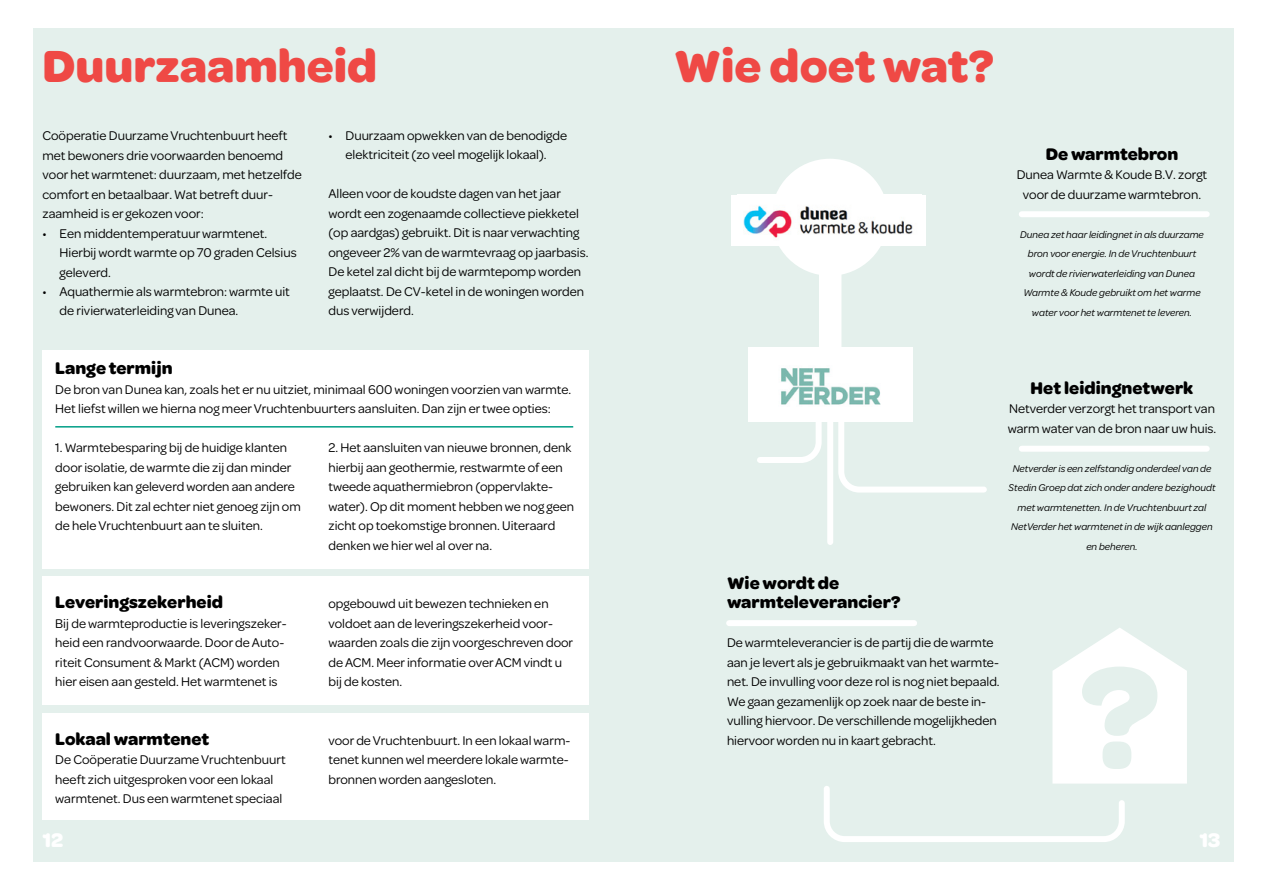
<style>
.page{position:relative;width:1263px;height:893px;background:#fff}
.page>*{position:absolute;margin:0;border:0;box-sizing:border-box;transform-origin:0 0}
.t1{font:700 48px "Omnes";color:#ef4945}
.t2{font:700 21px "Omnes";color:#fff}
.t3{font:700 18px/19.5px "Omnes";color:#000}
.t4{font:13.5px/19.5px "Omnes";color:#000}
.t5{font:italic 10.5px/19.5px "Omnes";color:#000;text-align:center}
</style>
<div class="page">
<div style="left:33px;top:28px;width:1201px;height:834px;background:#e4f0ec"></div>
<div style="left:43px;top:350px;width:546px;height:219px;background:#fff"></div>
<div style="left:43px;top:576px;width:546px;height:128px;background:#fff"></div>
<div style="left:43px;top:713px;width:546px;height:106px;background:#fff"></div>
<hr style="left:55px;top:426px;width:518px;height:2px;background:#009e86">
<div style="left:771px;top:159px;width:117px;height:117px;background:#fff;border-radius:50%"></div>
<div style="left:731px;top:195px;width:194px;height:51px;background:#fff"></div>
<img style="left:743px;top:205px;width:170px;height:33px">
<svg style="left:757px;top:422px;width:65px;height:41px"></svg>
<svg style="left:838px;top:410px;width:149px;height:83px"></svg>
<div style="left:819px;top:271px;width:22px;height:111px;background:#fff"></div>
<div style="left:748px;top:347px;width:164px;height:75px;background:#fff"></div>
<img style="left:781px;top:368px;width:100px;height:37px">
<div style="left:827px;top:415px;width:6px;height:127px;background:#fff"></div>
<div style="left:1022px;top:211px;width:185px;height:6px;background:#fff"></div>
<div style="left:1022px;top:446px;width:185px;height:6px;background:#fff"></div>
<div style="left:729px;top:620px;width:185px;height:6px;background:#fff"></div>
<svg style="left:824px;top:628px;width:363px;height:214px"></svg>
<h1 class="t1" style="left:43px;top:32px;width:336px">Duurzaamheid</h1>
<p class="t4" style="left:43px;top:125px;width:261px">Coöperatie Duurzame Vruchtenbuurt heeft met bewoners drie voorwaarden benoemd voor het warmtenet: duurzaam, met hetzelfde comfort en betaalbaar. Wat betreft duur&shy;zaamheid is er gekozen voor:</p>
<p class="t4" style="left:60px;top:222px;width:239px;text-indent:-17px">• Een middentemperatuur warmtenet.<br>Hierbij wordt warmte op 70 graden Celsius geleverd.</p>
<p class="t4" style="left:60px;top:281px;width:232px;text-indent:-17px">• Aquathermie als warmtebron: warmte uit de rivierwaterleiding van Dunea.</p>
<p class="t4" style="left:328px;top:125px;width:240px;text-align:center">• Duurzaam opwekken van de benodigde elektriciteit (zo veel mogelijk lokaal).</p>
<p class="t4" style="left:328px;top:183px;width:262px">Alleen voor de koudste dagen van het jaar wordt een zogenaamde collectieve piekketel (op aardgas) gebruikt. Dit is naar verwachting ongeveer 2% van de warmtevraag op jaarbasis.<br>De ketel zal dicht bij de warmtepomp worden geplaatst. De CV-ketel in de woningen worden dus verwijderd.</p>
<h3 class="t3" style="left:55px;top:357px;width:119px">Lange termijn</h3>
<p class="t4" style="left:55px;top:379px;width:517px">De bron van Dunea kan, zoals het er nu uitziet, minimaal 600 woningen voorzien van warmte.<br>Het liefst willen we hierna nog meer Vruchtenbuurters aansluiten. Dan zijn er twee opties:</p>
<p class="t4" style="left:55px;top:437px;width:247px">1. Warmtebesparing bij de huidige klanten door isolatie, de warmte die zij dan minder gebruiken kan geleverd worden aan andere bewoners. Dit zal echter niet genoeg zijn om de hele Vruchtenbuurt aan te sluiten.</p>
<p class="t4" style="left:328px;top:437px;width:247px">2. Het aansluiten van nieuwe bronnen, denk hierbij aan geothermie, restwarmte of een tweede aquathermiebron (oppervlakte&shy;water). Op dit moment hebben we nog geen zicht op toekomstige bronnen. Uiteraard denken we hier wel al over na.</p>
<h3 class="t3" style="left:55px;top:591px;width:169px">Leveringszekerheid</h3>
<p class="t4" style="left:55px;top:613px;width:233px">Bij de warmteproductie is leveringszeker&shy;heid een randvoorwaarde. Door de Auto&shy;riteit Consument &amp; Markt (ACM) worden hier eisen aan gesteld. Het warmtenet is</p>
<h3 class="t3" style="left:55px;top:728px;width:156px">Lokaal warmtenet</h3>
<p class="t4" style="left:55px;top:749px;width:232px">De Coöperatie Duurzame Vruchtenbuurt heeft zich uitgesproken voor een lokaal warmtenet. Dus een warmtenet speciaal</p>
<p class="t4" style="left:328px;top:593px;width:246px">opgebouwd uit bewezen technieken en voldoet aan de leveringszekerheid voor&shy;waarden zoals die zijn voorgeschreven door de ACM. Meer informatie over ACM vindt u bij de kosten.</p>
<p class="t4" style="left:328px;top:730px;width:243px">voor de Vruchtenbuurt. In een lokaal warm&shy;tenet kunnen wel meerdere lokale warmte&shy;bronnen worden aangesloten.</p>
<h1 class="t1" style="left:674px;top:32px;width:321px">Wie doet wat?</h1>
<h3 class="t3" style="left:1046px;top:143px;width:134px">De warmtebron</h3>
<p class="t4" style="left:1017px;top:164px;width:192px;text-align:center">Dunea Warmte &amp; Koude B.V. zorgt voor de duurzame warmtebron.</p>
<p class="t5" style="left:1020px;top:224px;width:185px">Dunea zet haar leidingnet in als duurzame bron voor energie. In de Vruchtenbuurt wordt de rivierwaterleiding van Dunea Warmte &amp; Koude gebruikt om het warme water voor het warmtenet te leveren.</p>
<h3 class="t3" style="left:1031px;top:377px;width:164px">Het leidingnetwerk</h3>
<p class="t4" style="left:1008px;top:398px;width:210px">Netverder verzorgt het transport van warm water van de bron naar uw huis.</p>
<p class="t5" style="left:1009px;top:458px;width:208px">Netverder is een zelfstandig onderdeel van de Stedin Groep dat zich onder andere bezighoudt met warmtenetten. In de Vruchtenbuurt zal NetVerder het warmtenet in de wijk aanleggen en beheren.</p>
<h3 class="t3" style="left:727px;top:572px;width:175px">Wie wordt de warmteleverancier?</h3>
<p class="t4" style="left:727px;top:632px;width:274px">De warmteleverancier is de partij die de warmte aan je levert als je gebruikmaakt van het warmte&shy;net. De invulling voor deze rol is nog niet bepaald.<br>We gaan gezamenlijk op zoek naar de beste in&shy;vulling hiervoor. De verschillende mogelijkheden hiervoor worden nu in kaart gebracht.</p>
<h2 class="t2" style="left:43px;top:825px;width:22px">12</h2>
<h2 class="t2" style="left:1199px;top:825px;width:22px">13</h2>
</div>
